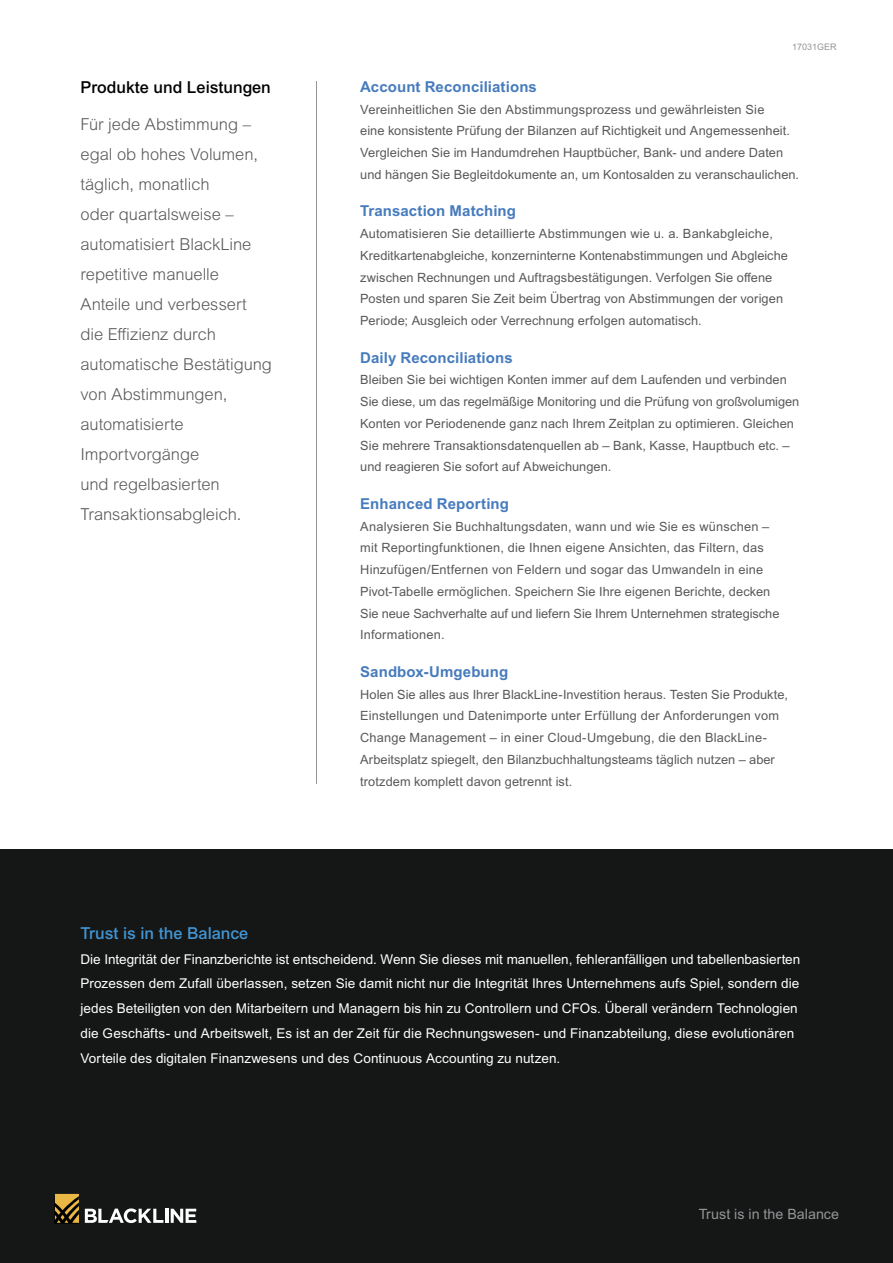
<style>
.page{position:relative;width:893px;height:1263px;background:#fff}
.page>*{position:absolute;margin:0;border:0;box-sizing:border-box;transform-origin:0 0}
.t1{font:300 16.5px/30px "Arial MT Pro";letter-spacing:-.005em;color:#59595b}
.t2{font:500 16.5px "Arial MT Pro";color:#000}
.t3{font:500 16.5px "Arial MT Pro";color:#4195d3}
.t4{font:700 15px "Arial MT Pro";letter-spacing:.005em;color:#467bbd}
.t5{font:14.25px "Arial MT Pro";color:#929496}
.t6{font:13.5px/24.8px "Arial MT Pro";letter-spacing:.005em;color:#fff}
.t7{font:12.75px/21.8px "Arial MT Pro";letter-spacing:.01em;color:#59595b}
.t8{font:9px "Arial MT Pro";color:#929496}
</style>
<div class="page">
<div style="left:0;top:849px;width:893px;height:414px;background:#151616"></div>
<hr style="left:165px;top:1209px;width:3px;height:14px;background:#fff">
<svg style="left:171px;top:1209px;width:25px;height:14px"></svg>
<svg style="left:85px;top:1208px;width:78px;height:15px"></svg>
<svg style="left:54px;top:1194px;width:25px;height:30px"></svg>
<hr style="left:316px;top:81px;width:1px;height:703px;background:#929496">
<p class="t2" style="left:80px;top:78px;width:192px">Produkte und Leistungen</p>
<p class="t1" style="left:80px;top:109px;width:193px">Für jede Abstimmung – egal ob hohes Volumen, täglich, monatlich<br>oder quartalsweise – automatisiert BlackLine repetitive manuelle<br>Anteile und verbessert die Effizienz durch automatische Bestätigung von Abstimmungen, automatisierte<br>Importvorgänge<br>und regelbasierten<br>Transaktionsabgleich.</p>
<p class="t8" style="left:792px;top:42px;width:46px">17031GER</p>
<p class="t4" style="left:360px;top:78px;width:178px">Account Reconciliations</p>
<p class="t7" style="left:360px;top:99px;width:440px">Vereinheitlichen Sie den Abstimmungsprozess und gewährleisten Sie<br>eine konsistente Prüfung der Bilanzen auf Richtigkeit und Angemessenheit.<br>Vergleichen Sie im Handumdrehen Hauptbücher, Bank- und andere Daten und hängen Sie Begleitdokumente an, um Kontosalden zu veranschaulichen.</p>
<p class="t4" style="left:360px;top:202px;width:157px">Transaction Matching</p>
<p class="t7" style="left:360px;top:223px;width:429px">Automatisieren Sie detaillierte Abstimmungen wie u. a. Bankabgleiche, Kreditkartenabgleiche, konzerninterne Kontenabstimmungen und Abgleiche zwischen Rechnungen und Auftragsbestätigungen. Verfolgen Sie offene Posten und sparen Sie Zeit beim Übertrag von Abstimmungen der vorigen Periode; Ausgleich oder Verrechnung erfolgen automatisch.</p>
<p class="t4" style="left:360px;top:349px;width:154px">Daily Reconciliations</p>
<p class="t7" style="left:360px;top:370px;width:441px">Bleiben Sie bei wichtigen Konten immer auf dem Laufenden und verbinden Sie diese, um das regelmäßige Monitoring und die Prüfung von großvolumigen Konten vor Periodenende ganz nach Ihrem Zeitplan zu optimieren. Gleichen Sie mehrere Transaktionsdatenquellen ab – Bank, Kasse, Hauptbuch etc. – und reagieren Sie sofort auf Abweichungen.</p>
<p class="t4" style="left:360px;top:495px;width:150px">Enhanced Reporting</p>
<p class="t7" style="left:360px;top:516px;width:421px">Analysieren Sie Buchhaltungsdaten, wann und wie Sie es wünschen – mit Reportingfunktionen, die Ihnen eigene Ansichten, das Filtern, das Hinzufügen/Entfernen von Feldern und sogar das Umwandeln in eine Pivot-Tabelle ermöglichen. Speichern Sie Ihre eigenen Berichte, decken Sie neue Sachverhalte auf und liefern Sie Ihrem Unternehmen strategische Informationen.</p>
<p class="t4" style="left:360px;top:663px;width:150px">Sandbox-Umgebung</p>
<p class="t7" style="left:360px;top:684px;width:429px">Holen Sie alles aus Ihrer BlackLine-Investition heraus. Testen Sie Produkte, Einstellungen und Datenimporte unter Erfüllung der Anforderungen vom Change Management – in einer Cloud-Umgebung, die den BlackLine-Arbeitsplatz spiegelt, den Bilanzbuchhaltungsteams täglich nutzen – aber trotzdem komplett davon getrennt ist.</p>
<p class="t3" style="left:80px;top:923px;width:169px">Trust is in the Balance</p>
<p class="t6" style="left:80px;top:947px;width:721px">Die Integrität der Finanzberichte ist entscheidend. Wenn Sie dieses mit manuellen, fehleranfälligen und tabellenbasierten Prozessen dem Zufall überlassen, setzen Sie damit nicht nur die Integrität Ihres Unternehmens aufs Spiel, sondern die jedes Beteiligten von den Mitarbeitern und Managern bis hin zu Controllern und CFOs. Überall verändern Technologien die Geschäfts- und Arbeitswelt, Es ist an der Zeit für die Rechnungswesen- und Finanzabteilung, diese evolutionären Vorteile des digitalen Finanzwesens und des Continuous Accounting zu nutzen.</p>
<p class="t5" style="left:699px;top:1206px;width:142px">Trust is in the Balance</p>
</div>
